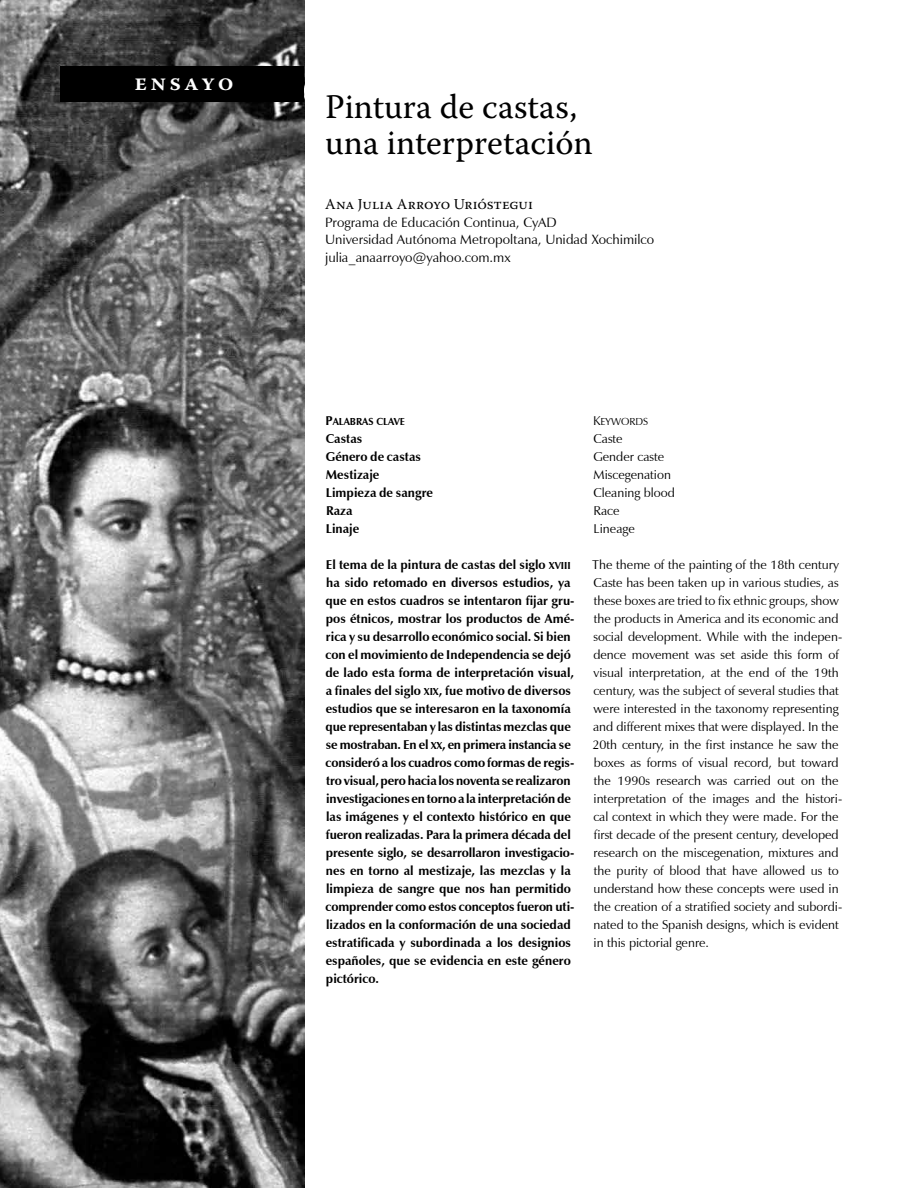
<style>
.page{position:relative;width:918px;height:1188px;background:#fff}
.page>*{position:absolute;margin:0;border:0;box-sizing:border-box;transform-origin:0 0}
.t1{font:34.5px/36px "Warnock Pro";color:#000}
.t2{font:600 24px "Warnock Pro";letter-spacing:.13em;color:#fff}
.t3{font:15px "Warnock Pro";letter-spacing:-.005em;color:#000}
.t4{font:13.5px/18px "Zapf Humanist 601 BT";color:#000}
.t5{font:700 12.75px/18px "Zapf Humanist 601 BT";color:#000}
.t6{font:12.75px/18px "Zapf Humanist 601 BT";color:#000}
.t7{font:10.2px "Zapf Humanist 601 BT Bold SC800";color:#000}
.t8{font:10.2px "Zapf Humanist 601 BT Roman SC800";color:#000}
.s1{font-size:12.75px}
.s2{font-family:"Zapf Humanist 601 BT Bold SC800";font-weight:400;font-size:10.2px}
</style>
<div class="page">
<img style="left:0;top:0;width:304px;height:1188px">
<div style="left:61px;top:66px;width:243px;height:36px;background:#000"></div>
<h2 class="t2" style="left:135px;top:67px;width:101px">ensayo</h2>
<h1 class="t1" style="left:325px;top:88px;width:269px">Pintura de castas, una interpretación</h1>
<p class="t3" style="left:325px;top:195px;width:209px">Ana Julia Arroyo Urióstegui</p>
<p class="t4" style="left:325px;top:213px;width:331px">Programa de Educación Continua, CyAD<br>Universidad Autónoma Metropoltana, Unidad Xochimilco julia_anaarroyo@yahoo.com.mx</p>
<p class="t7" style="left:326px;top:415px;width:81px"><span class="s1">P</span>ALABRAS CLAVE</p>
<p class="t5" style="left:326px;top:429px;width:109px">Castas<br>Género de castas<br>Mestizaje<br>Limpieza de sangre<br>Raza<br>Linaje</p>
<p class="t5" style="left:326px;top:555px;width:250px">El tema de la pintura de castas del siglo <span class="s2">XVIII </span>ha sido retomado en diversos estudios, ya que en estos cuadros se intentaron fijar gru&shy;pos étnicos, mostrar los productos de Amé&shy;rica y su desarrollo económico social. Si bien con el movimiento de Independencia se dejó de lado esta forma de interpretación visual, a finales del siglo <span class="s2">XIX</span>, fue motivo de diversos estudios que se interesaron en la taxonomía que representaban y las distintas mezclas que se mostraban. En el <span class="s2">XX</span>, en primera instancia se consideró a los cuadros como formas de regis&shy;tro visual, pero hacia los noventa se realizaron investigaciones en torno a la interpretación de las imágenes y el contexto histórico en que fueron realizadas. Para la primera década del presente siglo, se desarrollaron investigacio&shy;nes en torno al mestizaje, las mezclas y la limpieza de sangre que nos han permitido comprender como estos conceptos fueron uti&shy;lizados en la conformación de una sociedad estratificada y subordinada a los designios españoles, que se evidencia en este género pictórico.</p>
<p class="t8" style="left:593px;top:415px;width:57px"><span class="s1">K</span>EYWORDS</p>
<p class="t6" style="left:594px;top:429px;width:83px">Caste<br>Gender caste<br>Miscegenation<br>Cleaning blood<br>Race<br>Lineage</p>
<p class="t6" style="left:592px;top:555px;width:252px">The theme of the painting of the 18th century Caste has been taken up in various studies, as these boxes are tried to fix ethnic groups, show the products in America and its economic and social development. While with the indepen&shy;dence movement was set aside this form of visual interpretation, at the end of the 19th century, was the subject of several studies that were interested in the taxonomy representing and different mixes that were displayed. In the 20th century, in the first instance he saw the boxes as forms of visual record, but toward the 1990s research was carried out on the interpretation of the images and the histori&shy;cal context in which they were made. For the first decade of the present century, developed research on the miscegenation, mixtures and the purity of blood that have allowed us to understand how these concepts were used in the creation of a stratified society and subordi&shy;nated to the Spanish designs, which is evident in this pictorial genre.</p>
</div>
